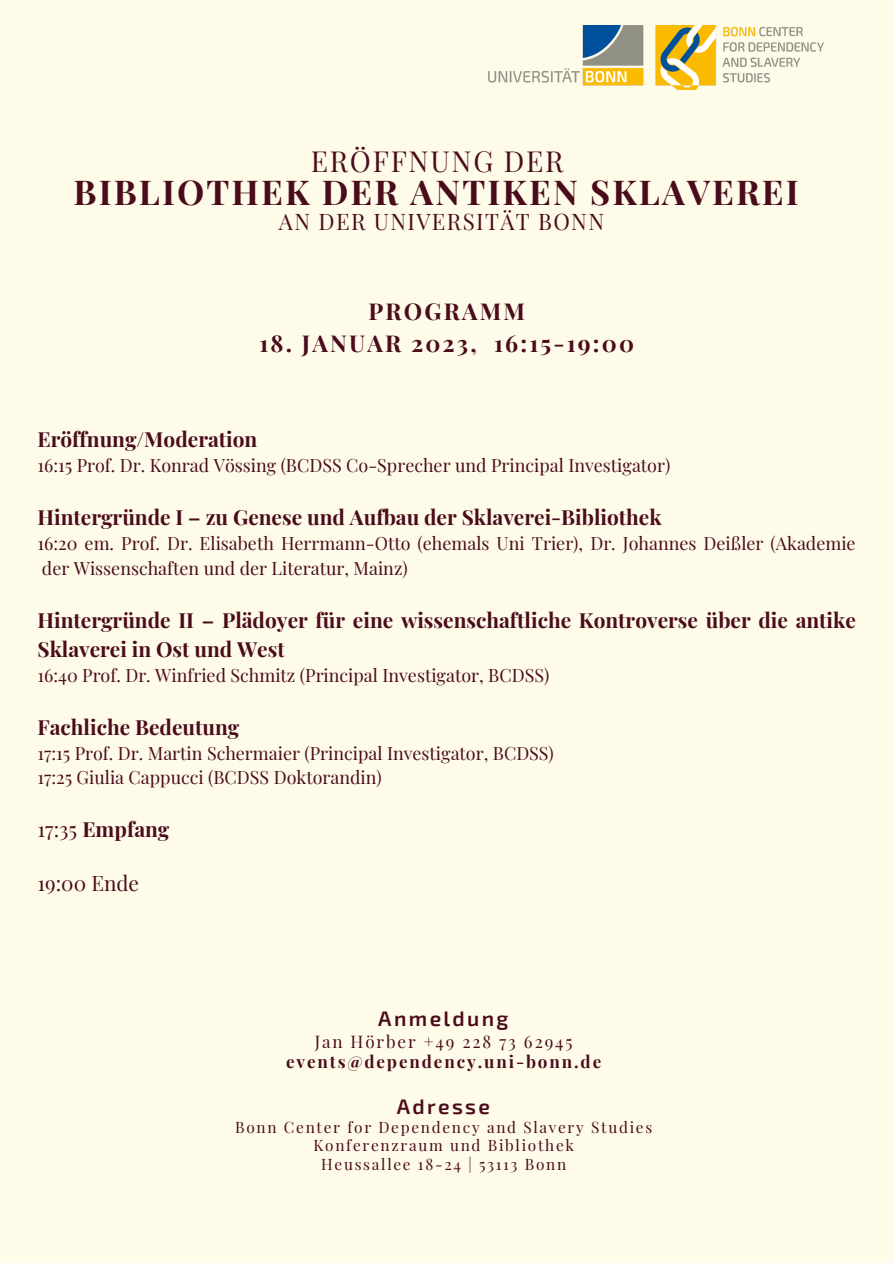
<style>
.page{position:relative;width:893px;height:1263px;background:#fffbe9}
.page>*{position:absolute;margin:0;border:0;box-sizing:border-box;transform-origin:0 0}
.t1{font:700 34.35px "Playfair Display";letter-spacing:.06em;color:#4a0c1b}
.t2{font:28.42px "Playfair Display";letter-spacing:.06em;color:#4a0c1b}
.t3{font:700 23.25px "Playfair Display";letter-spacing:.095em;color:#4a0c1b}
.t4{font:22.35px "Playfair Display";letter-spacing:.06em;color:#4a0c1b}
.t5{font:600 21.08px "Exo 2";letter-spacing:.11em;color:#4a0c1b}
.t6{font:700 20.85px/28.9px "Playfair Display";color:#4a0c1b}
.t7{font:20.77px "Playfair Display";color:#4a0c1b}
.t8{font:17.92px/24.6px "Playfair Display";color:#4a0c1b}
.t9{font:700 17.02px "Playfair Display";letter-spacing:.11em;color:#4a0c1b}
.t10{font:17.02px "Playfair Display";letter-spacing:.11em;color:#4a0c1b}
.t11{font:15.38px/18.4px "Playfair Display";letter-spacing:.11em;color:#4a0c1b;text-align:center}
.s1{font-weight:400}
</style>
<div class="page">
<img style="left:488px;top:25px;width:336px;height:64px">
<h2 class="t2" style="left:311px;top:141px;width:254px">ERÖFFNUNG DER</h2>
<h1 class="t1" style="left:73px;top:168px;width:727px">BIBLIOTHEK DER ANTIKEN SKLAVEREI</h1>
<p class="t4" style="left:279px;top:205px;width:327px">AN DER UNIVERSITÄT BONN</p>
<p class="t3" style="left:368px;top:295px;width:158px">PROGRAMM</p>
<p class="t3" style="left:259px;top:327px;width:376px">18. JANUAR 2023, 16:15-19:00</p>
<p class="t6" style="left:37px;top:424px;width:221px">Eröffnung/Moderation</p>
<p class="t8" style="left:37px;top:452px;width:634px">16:15 Prof. Dr. Konrad Vössing (BCDSS Co-Sprecher und Principal Investigator)</p>
<p class="t6" style="left:37px;top:502px;width:625px">Hintergründe I – zu Genese und Aufbau der Sklaverei-Bibliothek</p>
<p class="t8" style="left:37px;top:530px;width:819px">16:20 em. Prof. Dr. Elisabeth Herrmann-Otto (ehemals Uni Trier), Dr. Johannes Deißler (Akademie der Wissenschaften und der Literatur, Mainz)</p>
<p class="t6" style="left:37px;top:604px;width:820px">Hintergründe II – Plädoyer für eine wissenschaftliche Kontroverse über die antike<br>Sklaverei in Ost und West</p>
<p class="t8" style="left:37px;top:662px;width:513px">16:40 Prof. Dr. Winfried Schmitz (Principal Investigator, BCDSS)</p>
<p class="t6" style="left:37px;top:711px;width:203px">Fachliche Bedeutung</p>
<p class="t8" style="left:37px;top:740px;width:518px">17:15 Prof. Dr. Martin Schermaier (Principal Investigator, BCDSS)<br>17:25 Giulia Cappucci (BCDSS Doktorandin)</p>
<p class="t6" style="left:37px;top:814px;width:133px"><span class="s1">17:35</span> Empfang</p>
<p class="t7" style="left:37px;top:868px;width:103px">19:00 Ende</p>
<p class="t5" style="left:378px;top:1005px;width:132px">Anmeldung</p>
<p class="t10" style="left:315px;top:1029px;width:259px">Jan Hörber +49 228 73 62945</p>
<p class="t9" style="left:286px;top:1050px;width:317px">events@dependency.uni-bonn.de</p>
<p class="t5" style="left:397px;top:1093px;width:95px">Adresse</p>
<p class="t11" style="left:235px;top:1117px;width:418px">Bonn Center for Dependency and Slavery Studies<br>Konferenzraum und Bibliothek<br>Heussallee 18-24 | 53113 Bonn</p>
</div>
